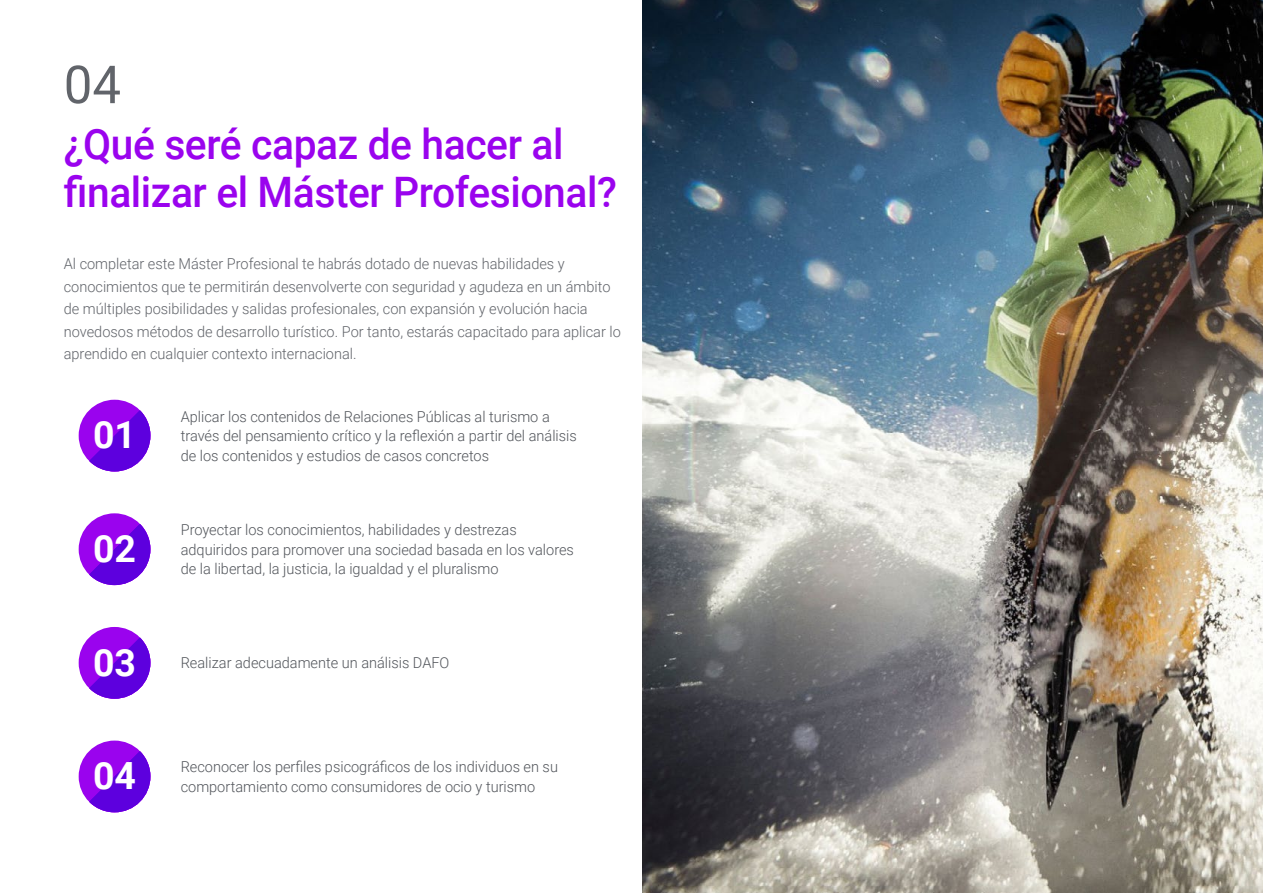
<style>
.page{position:relative;width:1263px;height:893px;background:#fff}
.page>*{position:absolute;margin:0;border:0;box-sizing:border-box;transform-origin:0 0}
.t1{font:52.5px "Roboto";color:#61646a}
.t2{font:500 42px/48px "Roboto";letter-spacing:-.01em;color:#9a03ee}
.t3{font:700 37.5px "Roboto";color:#fff}
.t4{font:300 15px/19.5px "Roboto";color:#52555b}
.t5{font:300 15px/22.5px "Roboto";color:#61646a}
</style>
<div class="page">
<div style="left:79px;top:513px;width:71px;height:72px;background:#9a03ee;border-radius:50%"></div>
<svg style="left:89px;top:524px;width:61px;height:61px"></svg>
<div style="left:79px;top:741px;width:71px;height:71px;background:#9a03ee;border-radius:50%"></div>
<svg style="left:89px;top:751px;width:61px;height:61px"></svg>
<div style="left:79px;top:627px;width:71px;height:72px;background:#9a03ee;border-radius:50%"></div>
<svg style="left:89px;top:637px;width:61px;height:62px"></svg>
<div style="left:79px;top:400px;width:71px;height:71px;background:#9a03ee;border-radius:50%"></div>
<svg style="left:89px;top:410px;width:61px;height:61px"></svg>
<img style="left:642px;top:0;width:621px;height:893px">
<h1 class="t1" style="left:64px;top:48px;width:59px">04</h1>
<h2 class="t2" style="left:64px;top:119px;width:555px">¿Qué seré capaz de hacer al finalizar el Máster Profesional?</h2>
<p class="t5" style="left:64px;top:252px;width:558px">Al completar este Máster Profesional te habrás dotado de nuevas habilidades y conocimientos que te permitirán desenvolverte con seguridad y agudeza en un ámbito de múltiples posibilidades y salidas profesionales, con expansión y evolución hacia novedosos métodos de desarrollo turístico. Por tanto, estarás capacitado para aplicar lo aprendido en cualquier contexto internacional.</p>
<h3 class="t3" style="left:93px;top:409px;width:45px">01</h3>
<p class="t4" style="left:181px;top:406px;width:398px">Aplicar los contenidos de Relaciones Públicas al turismo a través del pensamiento crítico y la reflexión a partir del análisis de los contenidos y estudios de casos concretos</p>
<h3 class="t3" style="left:93px;top:522px;width:45px">02</h3>
<p class="t4" style="left:181px;top:520px;width:395px">Proyectar los conocimientos, habilidades y destrezas adquiridos para promover una sociedad basada en los valores de la libertad, la justicia, la igualdad y el pluralismo</p>
<h3 class="t3" style="left:93px;top:636px;width:45px">03</h3>
<p class="t4" style="left:181px;top:653px;width:270px">Realizar adecuadamente un análisis DAFO</p>
<h3 class="t3" style="left:93px;top:750px;width:45px">04</h3>
<p class="t4" style="left:181px;top:757px;width:379px">Reconocer los perfiles psicográficos de los individuos en su comportamiento como consumidores de ocio y turismo</p>
</div>
